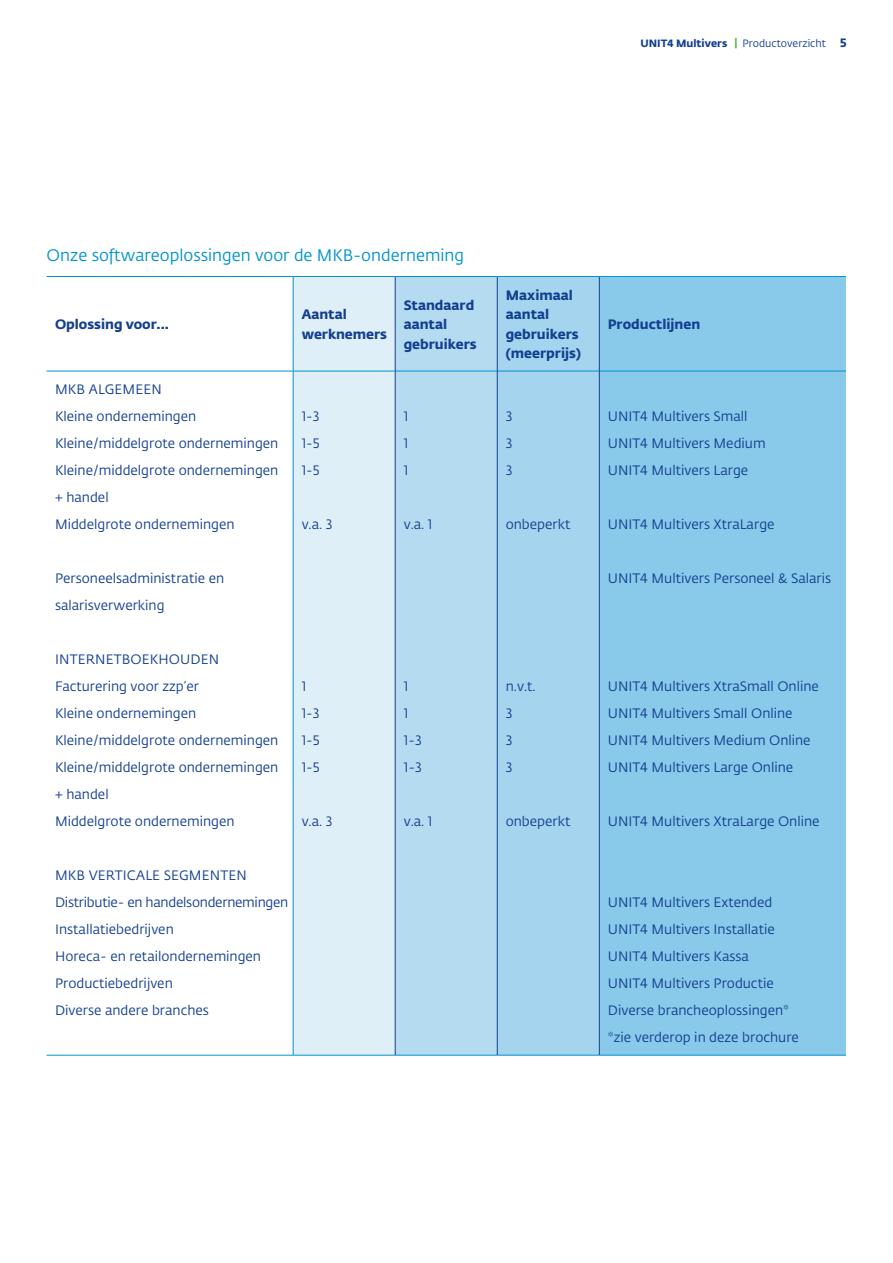
<style>
.page{position:relative;width:893px;height:1263px;background:#fff}
.page>*{position:absolute;margin:0;border:0;box-sizing:border-box;transform-origin:0 0}
.t1{font:16.5px "Unit 4 Sans";color:#0093d0}
.t2{font:13.5px/27px "Unit 4 Sans";color:#123f90}
.t3{font:700 13.5px/19.5px "Unit 4 Sans";color:#123f90}
.t4{font:10.5px "Unit 4 Sans";color:#123f90}
.s1{font-weight:700}
.s2{font-weight:700;color:#51b247}
.s3{font-weight:700;font-size:12px}
</style>
<div class="page">
<div style="left:294px;top:277px;width:101px;height:778px;background:#dfeff8"></div>
<div style="left:396px;top:277px;width:101px;height:778px;background:#b5dbf1"></div>
<div style="left:498px;top:277px;width:101px;height:778px;background:#a5d4ee"></div>
<div style="left:600px;top:277px;width:246px;height:778px;background:#89c9ea"></div>
<hr style="left:47px;top:276px;width:246px;height:1px;background:#0093d0">
<hr style="left:293px;top:276px;width:102px;height:1px;background:#0093d0">
<hr style="left:395px;top:276px;width:102px;height:1px;background:#0093d0">
<hr style="left:497px;top:276px;width:102px;height:1px;background:#0093d0">
<hr style="left:599px;top:276px;width:247px;height:1px;background:#0093d0">
<hr style="left:47px;top:371px;width:246px;height:1px;background:#0093d0">
<hr style="left:293px;top:371px;width:102px;height:1px;background:#0093d0">
<hr style="left:395px;top:371px;width:102px;height:1px;background:#0093d0">
<hr style="left:497px;top:371px;width:102px;height:1px;background:#0093d0">
<hr style="left:600px;top:371px;width:246px;height:1px;background:#0093d0">
<hr style="left:47px;top:1055px;width:246px;height:1px;background:#0093d0">
<hr style="left:293px;top:1055px;width:102px;height:1px;background:#0093d0">
<hr style="left:395px;top:1055px;width:102px;height:1px;background:#0093d0">
<hr style="left:497px;top:1055px;width:102px;height:1px;background:#0093d0">
<hr style="left:599px;top:1055px;width:247px;height:1px;background:#0093d0">
<hr style="left:395px;top:277px;width:1px;height:94px;background:#123f90">
<hr style="left:497px;top:277px;width:1px;height:94px;background:#123f90">
<hr style="left:599px;top:277px;width:1px;height:94px;background:#123f90">
<hr style="left:395px;top:371px;width:1px;height:684px;background:#123f90">
<hr style="left:497px;top:371px;width:1px;height:684px;background:#123f90">
<hr style="left:599px;top:371px;width:1px;height:684px;background:#123f90">
<hr style="left:293px;top:277px;width:1px;height:94px;background:#0093d0">
<hr style="left:293px;top:371px;width:1px;height:684px;background:#0093d0">
<p class="t4" style="left:640px;top:36px;width:207px"><span class="s1">UNIT4 Multivers</span> <span class="s2">|</span> Productoverzicht <span class="s3">5</span></p>
<p class="t1" style="left:47px;top:244px;width:419px">Onze softwareoplossingen voor de MKB-onderneming</p>
<p class="t3" style="left:55px;top:313px;width:116px">Oplossing voor...</p>
<p class="t3" style="left:302px;top:304px;width:87px">Aantal werknemers</p>
<p class="t3" style="left:404px;top:294px;width:74px">Standaard aantal gebruikers</p>
<p class="t3" style="left:506px;top:284px;width:77px">Maximaal aantal gebruikers (meerprijs)</p>
<p class="t2" style="left:55px;top:376px;width:225px">MKB algemeen<br>Kleine ondernemingen<br>Kleine/middelgrote ondernemingen<br>Kleine/middelgrote ondernemingen + handel<br>Middelgrote ondernemingen</p>
<p class="t2" style="left:55px;top:565px;width:171px">Personeelsadministratie en salarisverwerking</p>
<p class="t2" style="left:55px;top:646px;width:225px">Internetboekhouden<br>Facturering voor zzp’er<br>Kleine ondernemingen<br>Kleine/middelgrote ondernemingen<br>Kleine/middelgrote ondernemingen + handel<br>Middelgrote ondernemingen</p>
<p class="t2" style="left:302px;top:403px;width:20px;text-align:justify">1-3<br>1-5<br>1-5</p>
<p class="t2" style="left:302px;top:511px;width:32px">v.a. 3</p>
<p class="t2" style="left:302px;top:673px;width:20px">1<br>1-3<br>1-5<br>1-5</p>
<p class="t2" style="left:302px;top:808px;width:32px">v.a. 3</p>
<p class="t2" style="left:55px;top:862px;width:235px;text-indent:109px">segmenten<br>Distributie- en handelsondernemingen<br>Installatiebedrijven<br>Horeca- en retailondernemingen<br>Productiebedrijven<br>Diverse andere branches</p>
<p class="t2" style="left:55px;top:862px;width:42px">MKB verti</p>
<p class="t2" style="left:127px;top:862px;width:19px">cale</p>
<p class="t2" style="left:404px;top:403px;width:6px;text-align:justify">1<br>1<br>1</p>
<p class="t2" style="left:404px;top:511px;width:30px">v.a. 1</p>
<p class="t2" style="left:404px;top:673px;width:20px">1<br>1<br>1-3<br>1-3</p>
<p class="t2" style="left:404px;top:808px;width:30px">v.a. 1</p>
<p class="t2" style="left:506px;top:403px;width:8px;text-align:justify">3<br>3<br>3</p>
<p class="t2" style="left:506px;top:511px;width:66px">onbeperkt</p>
<p class="t2" style="left:506px;top:673px;width:31px">n.v.t.<br>3<br>3<br>3</p>
<p class="t2" style="left:506px;top:808px;width:66px">onbeperkt</p>
<p class="t3" style="left:608px;top:313px;width:94px">Productlijnen</p>
<p class="t2" style="left:608px;top:403px;width:159px">UNIT4 Multivers Small<br>UNIT4 Multivers Medium<br>UNIT4 Multivers Large</p>
<p class="t2" style="left:608px;top:511px;width:168px">UNIT4 Multivers XtraLarge</p>
<p class="t2" style="left:608px;top:565px;width:225px">UNIT4 Multivers Personeel &amp; Salaris</p>
<p class="t2" style="left:608px;top:673px;width:213px">UNIT4 Multivers XtraSmall Online<br>UNIT4 Multivers Small Online<br>UNIT4 Multivers Medium Online<br>UNIT4 Multivers Large Online</p>
<p class="t2" style="left:608px;top:808px;width:213px">UNIT4 Multivers XtraLarge Online</p>
<p class="t2" style="left:608px;top:889px;width:193px">UNIT4 Multivers Extended<br>UNIT4 Multivers Installatie<br>UNIT4 Multivers Kassa<br>UNIT4 Multivers Productie<br>Diverse brancheoplossingen* *zie verderop in deze brochure</p>
</div>
